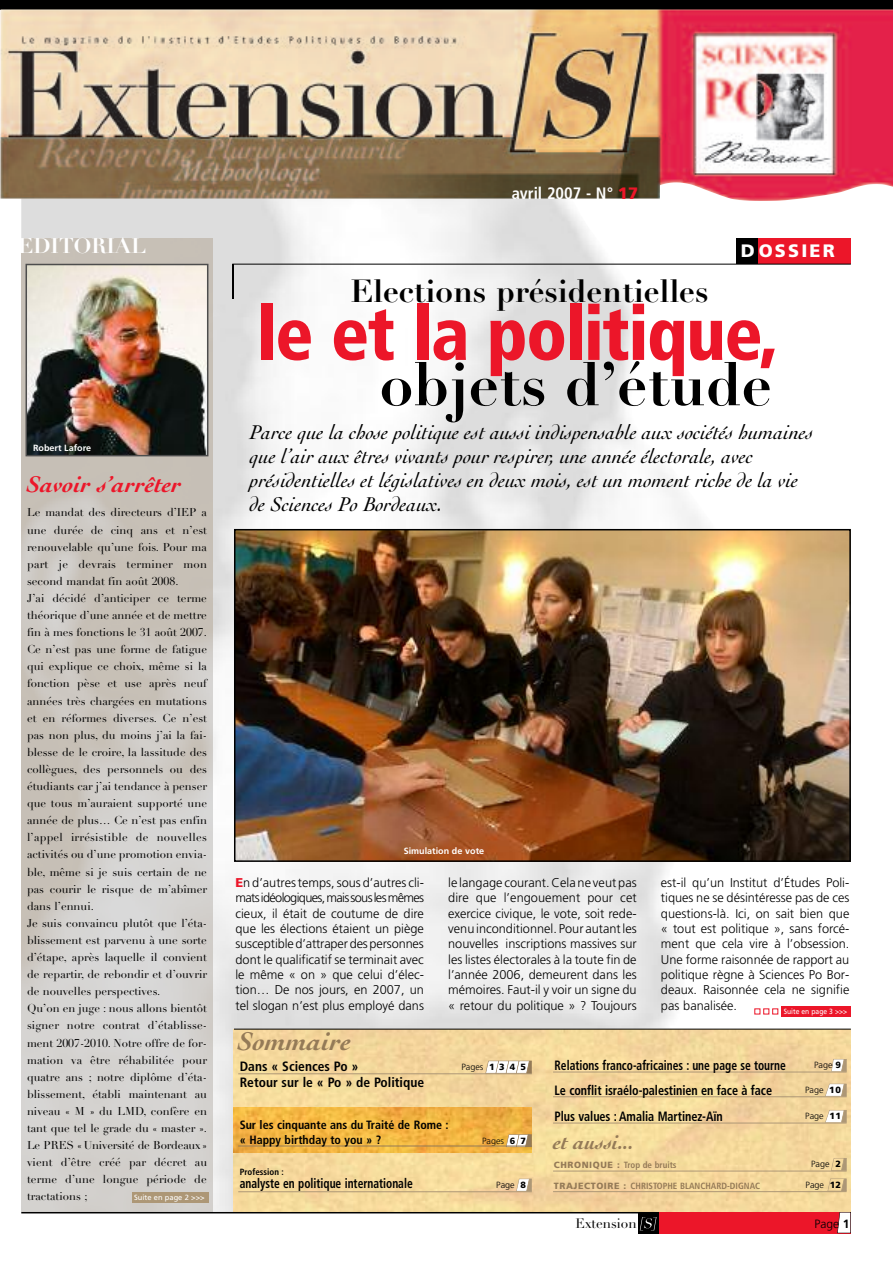
<style>
.page{position:relative;width:893px;height:1263px;background:#fff}
.page>*{position:absolute;margin:0;border:0;box-sizing:border-box;transform-origin:0 0}
.t1{font:900 condensed 75px "Frutiger";letter-spacing:-.02em;color:#ec1629;scale:.95 1}
.t2{font:700 60px "Didot LH";color:#000}
.t3{font:700 31.5px "Didot LH";color:#000}
.t4{font:italic 700 27px "Cochin";color:#947a57}
.t5{font:italic 700 24px "Cochin";color:#ec1629}
.t6{font:italic 21px/24px "Cochin";color:#000}
.t7{font:italic 700 21px "Cochin";color:#947a57}
.t8{font:700 21px "Didot LH";color:#fff}
.t9{font:900 18px "Frutiger";letter-spacing:.12em;color:#fff}
.t10{font:700 condensed 16.5px "Frutiger";color:#fff}
.t11{font:700 condensed 13.5px "Frutiger";color:#000;scale:.85 1}
.t12{font:700 condensed 13.5px "Frutiger";color:#000;scale:.9 1}
.t13{font:700 condensed 13.5px "Frutiger";color:#000}
.t14{font:13.5px "Didot LH";color:#000}
.t15{font:300 12.75px/15.3px "Frutiger";color:#000;text-align:justify}
.t16{font:700 condensed 12px/15px "Frutiger";color:#000}
.t17{font:300 12px "Frutiger";color:#000}
.t18{font:11.25px/17.1px "Didot LH";color:#000}
.t19{font:700 condensed 9px "Frutiger";color:#947a57}
.t20{font:300 9px "Frutiger";color:#000}
.t21{font:700 9px "Frutiger";color:#fff}
.t22{font:700 condensed 9px "Frutiger";color:#000}
.t23{font:7.5px "Frutiger";color:#fff;scale:.9 1}
.t24{font:7.5px "Frutiger";color:#fff}
.s1{font-weight:900;font-stretch:normal;color:#ec1629}
.s2{font-weight:900;color:#ec1629}
.s3{font-weight:900}
.s4{font-weight:900;font-stretch:normal}
.s5{font-weight:700}
</style>
<div class="page">
<img style="left:21px;top:201px;width:761px;height:1011px">
<img style="left:21px;top:238px;width:192px;height:974px">
<img style="left:234px;top:1030px;width:616px;height:182px">
<hr style="left:21px;top:1212px;width:638px;height:1px;background:#000">
<div style="left:638px;top:1212px;width:21px;height:21px;background:#000"></div>
<svg style="left:639px;top:1217px;width:17px;height:13px"></svg>
<div style="left:659px;top:1212px;width:191px;height:21px;background:#ec1629"></div>
<svg style="left:837px;top:1212px;width:13px;height:21px"></svg>
<div style="left:0;top:0;width:892px;height:9px;background:#000"></div>
<hr style="left:234px;top:1029px;width:616px;height:1px;background:#000">
<div style="left:757px;top:238px;width:93px;height:26px;background:#ec1629"></div>
<div style="left:736px;top:238px;width:21px;height:26px;background:#000"></div>
<hr style="left:232px;top:264px;width:2px;height:34px;background:#000">
<hr style="left:232px;top:264px;width:618px;height:1px;background:#000">
<hr style="left:238px;top:1073px;width:293px;height:1px;background:#ad9776">
<hr style="left:553px;top:1096px;width:293px;height:1px;background:#ad9776">
<hr style="left:553px;top:1072px;width:293px;height:1px;background:#ad9776">
<svg style="left:830px;top:1158px;width:16px;height:13px"></svg>
<svg style="left:831px;top:1059px;width:15px;height:13px"></svg>
<hr style="left:553px;top:1171px;width:293px;height:1px;background:#ad9776">
<svg style="left:827px;top:1179px;width:19px;height:12px"></svg>
<hr style="left:553px;top:1191px;width:293px;height:1px;background:#ad9776">
<div style="left:132px;top:1192px;width:76px;height:11px;background:#ad9776"></div>
<svg style="left:824px;top:1084px;width:22px;height:12px"></svg>
<hr style="left:553px;top:1123px;width:293px;height:1px;background:#ad9776">
<svg style="left:824px;top:1110px;width:22px;height:13px"></svg>
<img style="left:237px;top:532px;width:610px;height:327px">
<div style="left:234px;top:529px;width:616px;height:333px;border:2px solid #000"></div>
<img style="left:234px;top:1107px;width:297px;height:45px">
<svg style="left:506px;top:1134px;width:25px;height:12px"></svg>
<hr style="left:238px;top:1146px;width:293px;height:1px;background:#947a57">
<img style="left:29px;top:267px;width:176px;height:186px">
<div style="left:26px;top:264px;width:182px;height:192px;border:2px solid #4d4d4d"></div>
<svg style="left:516px;top:1179px;width:15px;height:12px"></svg>
<hr style="left:238px;top:1191px;width:293px;height:1px;background:#ad9776">
<img style="left:0;top:9px;width:892px;height:192px">
<svg style="left:485px;top:1061px;width:46px;height:12px"></svg>
<div style="left:781px;top:1006px;width:69px;height:11px;background:#ec1629"></div>
<h3 class="t8" style="left:18px;top:238px;width:129px">EDITORIAL</h3>
<p class="t21" style="left:33px;top:444px;width:60px">Robert Lafore</p>
<h3 class="t5" style="left:27px;top:475px;width:156px">Savoir s’arrêter</h3>
<p class="t18" style="left:27px;top:505px;width:181px">Le mandat des directeurs d’IEP a une durée de cinq ans et n’est renouvelable qu’une fois. Pour ma part je devrais terminer mon second mandat fin août 2008.<br>J’ai décidé d’anticiper ce terme théorique d’une année et de mettre fin à mes fonctions le 31 août 2007.<br>Ce n’est pas une forme de fatigue qui explique ce choix, même si la fonction pèse et use après neuf années très chargées en mutations et en réformes diverses. Ce n’est pas non plus, du moins j’ai la fai&shy;blesse de le croire, la lassitude des collègues, des personnels ou des étudiants car j’ai tendance à penser que tous m’auraient supporté une année de plus… Ce n’est pas enfin l’appel irrésistible de nouvelles activités ou d’une promotion envia&shy;ble, même si je suis certain de ne pas courir le risque de m’abîmer dans l’ennui.<br>Je suis convaincu plutôt que l’éta&shy;blissement est parvenu à une sorte d’étape, après laquelle il convient de repartir, de rebondir et d’ouvrir de nouvelles perspectives.<br>Qu’on en juge : nous allons bientôt signer notre contrat d’établisse&shy;ment 2007-2010. Notre offre de for&shy;mation va être réhabilitée pour quatre ans ; notre diplôme d’éta&shy;blissement, établi maintenant au niveau « M » du LMD, confère en tant que tel le grade du « master ».<br>Le PRES « Université de Bordeaux » vient d’être créé par décret au terme d’une longue période de tractations ;</p>
<p class="t24" style="left:134px;top:1195px;width:72px">Suite en page 2 &gt;&gt;&gt;</p>
<h3 class="t10" style="left:511px;top:186px;width:128px">avril 2007 - N° <span class="s1">17</span></h3>
<h3 class="t9" style="left:740px;top:244px;width:96px">DOSSIER</h3>
<h3 class="t3" style="left:350px;top:280px;width:359px">Elections présidentielles</h3>
<h1 class="t1" style="left:257px;top:304px;width:550px">le et la politique,</h1>
<h2 class="t2" style="left:380px;top:363px;width:393px">objets d’étude</h2>
<p class="t6" style="left:250px;top:422px;width:565px">Parce que la chose politique est aussi indispensable aux sociétés humaines que l’air aux êtres vivants pour respirer, une année électorale, avec présidentielles et législatives en deux mois, est un moment riche de la vie de Sciences Po Bordeaux.</p>
<p class="t21" style="left:403px;top:847px;width:82px">Simulation de vote</p>
<p class="t15" style="left:235px;top:876px;width:190px"><span class="s2">E</span>n d’autres temps, sous d’autres cli&shy;mats idéologiques, mais sous les mêmes cieux, il était de coutume de dire que les élections étaient un piège susceptible d’attraper des personnes dont le qualificatif se terminait avec le même « on » que celui d’élec&shy;tion… De nos jours, en 2007, un tel slogan n’est plus employé dans</p>
<p class="t15" style="left:448px;top:876px;width:190px">le langage courant. Cela ne veut pas dire que l’engouement pour cet exercice civique, le vote, soit rede&shy;venu inconditionnel. Pour autant les nouvelles inscriptions massives sur les listes électorales à la toute fin de l’année 2006, demeurent dans les mémoires. Faut-il y voir un signe du « retour du politique » ? Toujours</p>
<p class="t15" style="left:661px;top:876px;width:190px">est-il qu’un Institut d’Études Poli&shy;tiques ne se désintéresse pas de ces questions-là. Ici, on sait bien que « tout est politique », sans forcé&shy;ment que cela vire à l’obsession.<br>Une forme raisonnée de rapport au politique règne à Sciences Po Bor&shy;deaux. Raisonnée cela ne signifie pas banalisée.</p>
<p class="t23" style="left:754px;top:1009px;width:104px">■ ■ ■ Suite en page 3 &gt;&gt;&gt;</p>
<h3 class="t4" style="left:238px;top:1031px;width:114px">Sommaire</h3>
<p class="t13" style="left:240px;top:1061px;width:120px">Dans « Sciences Po »</p>
<p class="t11" style="left:554px;top:1060px;width:274px">Relations franco-africaines : une page se tourne</p>
<p class="t13" style="left:240px;top:1077px;width:186px">Retour sur le « Po » de Politique</p>
<p class="t20" style="left:814px;top:1061px;width:28px">Page <span class="s3">9</span></p>
<p class="t20" style="left:461px;top:1063px;width:66px">Pages <span class="s3">1 3 4 5</span></p>
<p class="t12" style="left:554px;top:1085px;width:243px">Le conflit israélo-palestinien en face à face</p>
<p class="t20" style="left:805px;top:1086px;width:37px">Page <span class="s3">10</span></p>
<p class="t12" style="left:554px;top:1111px;width:188px">Plus values : Amalia Martinez-Aïn</p>
<p class="t20" style="left:805px;top:1113px;width:37px">Page <span class="s3">11</span></p>
<p class="t16" style="left:240px;top:1119px;width:210px">Sur les cinquante ans du Traité de Rome : « Happy birthday to you » ?</p>
<h3 class="t7" style="left:553px;top:1134px;width:83px">et aussi...</h3>
<p class="t20" style="left:482px;top:1137px;width:45px">Pages <span class="s3">6 7</span></p>
<p class="t22" style="left:240px;top:1168px;width:46px">Profession :</p>
<p class="t11" style="left:240px;top:1178px;width:205px">analyste en politique internationale</p>
<p class="t20" style="left:496px;top:1181px;width:31px">Page <span class="s3">8</span></p>
<p class="t20" style="left:811px;top:1161px;width:31px">Page <span class="s3">2</span></p>
<p class="t19" style="left:554px;top:1161px;width:124px"><span class="s4">CHRONIQUE :</span> Trop de bruits</p>
<p class="t19" style="left:554px;top:1182px;width:207px"><span class="s4">TRAJECTOIRE :</span> CHRISTOPHE BLANCHARD-DIGNAC</p>
<p class="t20" style="left:805px;top:1181px;width:37px">Page <span class="s3">12</span></p>
<p class="t14" style="left:575px;top:1218px;width:62px">Extension</p>
<p class="t17" style="left:814px;top:1219px;width:37px">Page <span class="s5">1</span></p>
</div>
